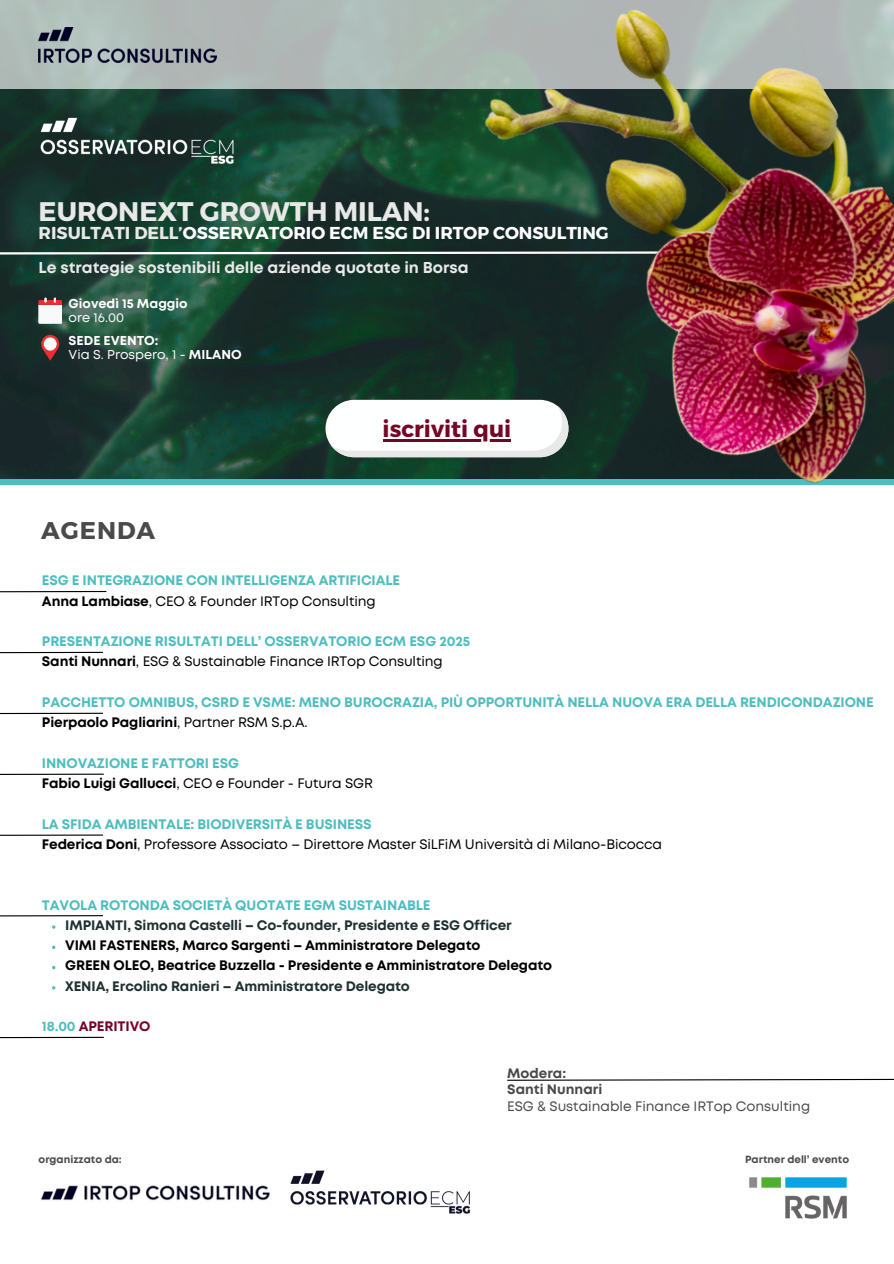
<style>
.page{position:relative;width:894px;height:1264px;background:#fff}
.page>*{position:absolute;margin:0;border:0;box-sizing:border-box;transform-origin:0 0}
.t1{font:700 26.85px "Montserrat";color:#e8e8e8}
.t2{font:700 24.15px "Montserrat";letter-spacing:.04em;color:#4a4a4a}
.t3{font:700 22.8px "Montserrat";color:#750425}
.t4{font:700 17.25px "Montserrat";color:#fff}
.t5{font:700 15.75px "Mont";color:#e8e8e8}
.t6{font:700 13.65px/20.2px "Mont";letter-spacing:-.01em;color:#4ebdbf}
.t7{font:13.65px/20.2px "Mont";letter-spacing:-.01em;color:#000}
.t8{font:700 13.65px "Mont";letter-spacing:-.01em;color:#000}
.t9{font:700 13.65px "Mont";letter-spacing:-.01em;color:#1f3031}
.t10{font:13.65px/17px "Mont";color:#4a4a4a}
.t11{font:700 13.65px "Mont";letter-spacing:-.01em;color:#750425}
.t12{font:700 12.9px/14px "Mont";color:#fff}
.t13{font:700 10.35px "Mont";color:#4a4a4a}
.s1{color:#e8e8e8}
.s2{font-weight:400}
.s3{color:#000}
.s4{font-weight:400;color:#000}
.s5{font-weight:700;color:#4ebdbf}
.s6{font-weight:700}
.s7{color:#4ebdbf}
</style>
<div class="page">
<svg style="left:0;top:88px;width:188px;height:391px;background:#1c3d33"></svg>
<svg style="left:0;top:250px;width:188px;height:6px"></svg>
<div style="left:0;top:0;width:893px;height:88px;background:#b0beb9"></div>
<svg style="left:41px;top:335px;width:18px;height:26px"></svg>
<div style="left:44px;top:337px;width:13px;height:13px;background:#fff;border-radius:50%"></div>
<svg style="left:0;top:590px;width:107px;height:3px"></svg>
<svg style="left:0;top:651px;width:104px;height:3px"></svg>
<svg style="left:0;top:712px;width:103px;height:3px"></svg>
<svg style="left:0;top:773px;width:104px;height:2px"></svg>
<div style="left:0;top:479px;width:893px;height:6px;background:#4ebdbf"></div>
<img style="left:41px;top:1185px;width:229px;height:16px">
<img style="left:749px;top:1177px;width:98px;height:42px">
<svg style="left:38px;top:297px;width:24px;height:26px"></svg>
<img style="left:290px;top:1170px;width:181px;height:44px">
<img style="left:38px;top:98px;width:150px;height:95px">
<img style="left:39px;top:28px;width:149px;height:35px">
<svg style="left:507px;top:1078px;width:386px;height:3px"></svg>
<img style="left:188px;top:0;width:705px;height:483px">
<svg style="left:0;top:834px;width:103px;height:2px"></svg>
<svg style="left:0;top:915px;width:103px;height:2px"></svg>
<div style="left:325px;top:400px;width:243px;height:57px;background:#feffff;border-radius:29px"></div>
<svg style="left:330px;top:405px;width:238px;height:52px"></svg>
<hr style="left:382px;top:439px;width:91px;height:2px;background:#750425">
<hr style="left:473px;top:439px;width:38px;height:2px;background:#750425">
<svg style="left:0;top:1036px;width:104px;height:3px"></svg>
<h6 class="t1" style="left:39px;top:194px;width:393px">EURONEXT GROWTH MILAN:</h6>
<h6 class="t4" style="left:39px;top:222px;width:571px"><span class="s1">RISULTATI DELL’</span>OSSERVATORIO ECM ESG DI IRTOP CONSULTING</h6>
<p class="t5" style="left:39px;top:261px;width:431px">Le strategie sostenibili delle aziende quotate in Borsa</p>
<h5 class="t12" style="left:69px;top:297px;width:120px">Giovedì 15 Maggio <span class="s2">ore 16.00</span></h5>
<h6 class="t12" style="left:69px;top:334px;width:175px">SEDE EVENTO:<br><span class="s2">Via S. Prospero, 1 -</span> MILANO</h6>
<p class="t2" style="left:41px;top:515px;width:115px">AGENDA</p>
<h5 class="t3" style="left:382px;top:414px;width:130px">iscriviti qui</h5>
<p class="t6" style="left:42px;top:571px;width:359px">ESG E INTEGRAZIONE CON INTELLIGENZA ARTIFICIALE<br><span class="s3">Anna Lambiase</span><span class="s4">, CEO &amp; Founder IRTop Consulting</span></p>
<p class="t6" style="left:42px;top:632px;width:429px">PRESENTAZIONE RISULTATI DELL’ OSSERVATORIO ECM ESG 2025<br><span class="s3">Santi Nunnari</span><span class="s4">, ESG &amp; Sustainable Finance IRTop Consulting</span></p>
<p class="t6" style="left:42px;top:693px;width:833px">PACCHETTO OMNIBUS, CSRD E VSME: MENO BUROCRAZIA, PIÙ OPPORTUNITÀ NELLA NUOVA ERA DELLA RENDICONDAZIONE<br><span class="s3">Pierpaolo Pagliarini</span><span class="s4">, Partner RSM S.p.A.</span></p>
<p class="t6" style="left:42px;top:753px;width:332px">INNOVAZIONE E FATTORI ESG<br><span class="s3">Fabio Luigi Gallucci</span><span class="s4">, CEO e Founder - Futura SGR</span></p>
<h2 class="t7" style="left:42px;top:814px;width:621px"><span class="s5">LA SFIDA AMBIENTALE: BIODIVERSITÀ E BUSINESS<br></span><span class="s6">Federica Doni</span>, Professore Associato – Direttore Master SiLFiM Università di Milano-Bicocca</h2>
<p class="t6" style="left:42px;top:895px;width:390px">TAVOLA ROTONDA SOCIETÀ QUOTATE EGM SUSTAINABLE</p>
<p class="t9" style="left:65px;top:920px;width:448px">IMPIANTI, Simona Castelli – Co-founder, Presidente e ESG Officer</p>
<h3 class="t8" style="left:65px;top:940px;width:416px">VIMI FASTENERS, Marco Sargenti – Amministratore Delegato</h3>
<p class="t8" style="left:65px;top:960px;width:488px">GREEN OLEO, Beatrice Buzzella - Presidente e Amministratore Delegato</p>
<h4 class="t9" style="left:65px;top:980px;width:346px">XENIA, Ercolino Ranieri – Amministratore Delegato</h4>
<p class="t11" style="left:42px;top:1021px;width:110px"><span class="s7">18.00</span> APERITIVO</p>
<h6 class="t10" style="left:507px;top:1065px;width:304px"><span class="s6">Modera:<br>Santi Nunnari<br></span>ESG &amp; Sustainable Finance IRTop Consulting</h6>
<p class="t13" style="left:39px;top:1155px;width:85px">organizzato da:</p>
<p class="t13" style="left:745px;top:1155px;width:105px">Partner dell’ evento</p>
</div>
